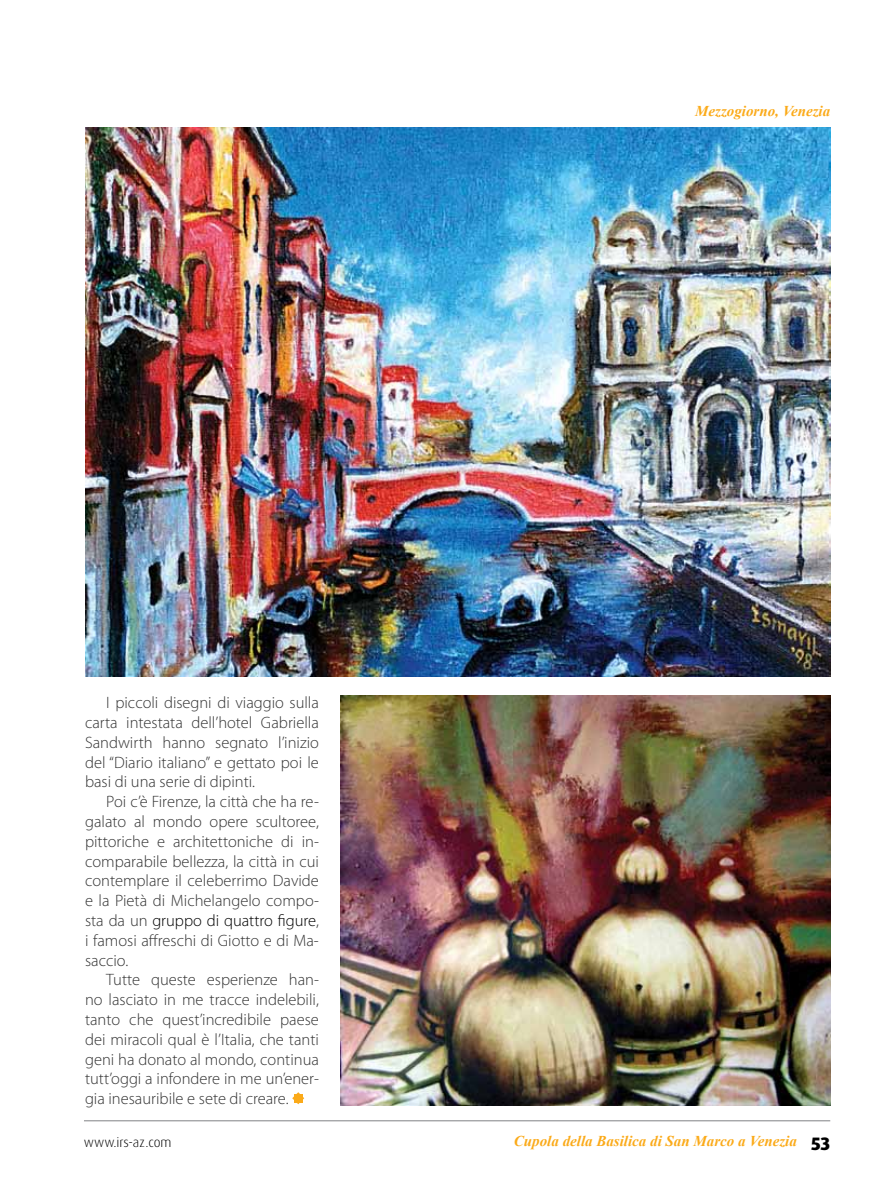
<style>
.page{position:relative;width:893px;height:1191px;background:#fff}
.page>*{position:absolute;margin:0;border:0;box-sizing:border-box;transform-origin:0 0}
.t1{font:800 18px "Dax Pro";color:#000}
.t2{font:300 16.5px/19.8px "Myriad Pro";color:#333;text-align:justify}
.t3{font:italic 700 15px "Times New Roman";color:#fbaa19}
.t4{font:300 13.5px "Dax Pro";color:#000}
.s1{color:#000}
</style>
<div class="page">
<hr style="left:84px;top:1120px;width:746px;height:1px;background:#808285">
<img style="left:85px;top:128px;width:745px;height:548px">
<svg style="left:292px;top:1092px;width:12px;height:12px"></svg>
<img style="left:340px;top:695px;width:490px;height:411px">
<p class="t2" style="left:85px;top:693px;width:235px;text-indent:21px">I piccoli disegni di viaggio sulla carta intestata dell’hotel Gabriella Sandwirth hanno segnato l’inizio del “Diario italiano” e gettato poi le basi di una serie di dipinti.</p>
<p class="t2" style="left:85px;top:792px;width:235px;text-indent:21px">Poi c’è Firenze, la città che ha re&shy;galato al mondo opere scultoree, pittoriche e architettoniche di in&shy;comparabile bellezza, la città in cui contemplare il celeberrimo Davide e la Pietà di Michelangelo compo&shy;sta da un <span class="s1">gruppo di quattro figure</span>, i famosi affreschi di Giotto e di Ma&shy;saccio.</p>
<p class="t2" style="left:85px;top:970px;width:235px;text-indent:21px">Tutte queste esperienze han&shy;no lasciato in me tracce indelebili, tanto che quest’incredibile paese dei miracoli qual è l’Italia, che tanti geni ha donato al mondo, continua tutt’oggi a infondere in me un’ener&shy;gia inesauribile e sete di creare.</p>
<p class="t3" style="left:695px;top:101px;width:137px">Mezzogiorno, Venezia</p>
<p class="t3" style="left:514px;top:1130px;width:284px">Cupola della Basilica di San Marco a Venezia</p>
<p class="t4" style="left:84px;top:1133px;width:89px">www.irs-az.com</p>
<p class="t1" style="left:811px;top:1131px;width:21px">53</p>
</div>
